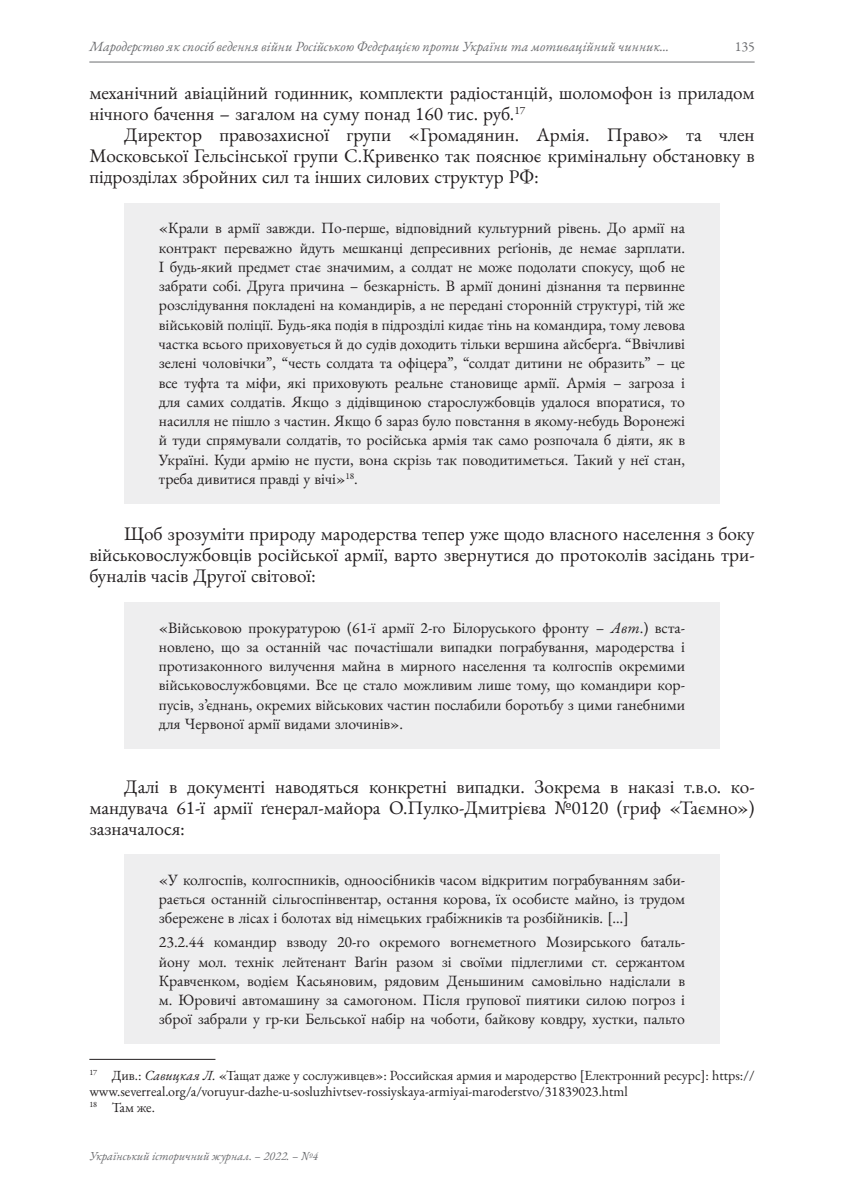
<style>
.page{position:relative;width:844px;height:1191px;background:#fff}
.page>*{position:absolute;margin:0;border:0;box-sizing:border-box;transform-origin:0 0}
.t1{font:19.25px/21px "EB Garamond";color:#231f20;text-align:justify}
.t2{font:15.75px/19.2px "EB Garamond";color:#231f20;text-align:justify}
.t3{font:14px/15.8px "EB Garamond";color:#231f20}
.t4{font:italic 14px "EB Garamond";color:#6c6d70}
.t5{font:14px "EB Garamond";color:#6c6d70}
.t6{font:italic 12.25px "EB Garamond";color:#6c6d70}
.s1{font-style:italic}
</style>
<div class="page">
<hr style="left:89px;top:62px;width:665px;height:1px;background:#6c6d70">
<div style="left:124px;top:203px;width:595px;height:300px;background:#eeeeef"></div>
<div style="left:124px;top:602px;width:595px;height:146px;background:#eeeeef"></div>
<div style="left:124px;top:854px;width:595px;height:88px;background:#eeeeef"></div>
<div style="left:124px;top:916px;width:595px;height:128px;background:#eeeeef"></div>
<hr style="left:89px;top:1059px;width:126px;height:1px;background:#231f20">
<p class="t4" style="left:89px;top:37px;width:581px">Мародерство як спосіб ведення війни Російською Федерацією проти України та мотиваційний чинник...</p>
<p class="t5" style="left:734px;top:37px;width:22px">135</p>
<p class="t1" style="left:89px;top:82px;width:666px">механічний авіаційний годинник, комплекти радіостанцій, шоломофон із приладом нічного бачення – загалом на суму понад 160 тис. руб.<sup>17</sup></p>
<p class="t1" style="left:89px;top:124px;width:666px;text-indent:35px">Директор правозахисної групи «Громадянин. Армія. Право» та член Московської Гельсінської групи С.Кривенко так пояснює кримінальну обстановку в підрозділах збройних сил та інших силових структур РФ:</p>
<p class="t2" style="left:159px;top:219px;width:527px">«Крали в армії завжди. По-перше, відповідний культурний рівень. До армії на контракт переважно йдуть мешканці депресивних реґіонів, де немає зарплати.<br>І будь-який предмет стає значимим, а солдат не може подолати спокусу, щоб не забрати собі. Друга причина – безкарність. В армії донині дізнання та первинне розслідування покладені на командирів, а не передані сторонній структурі, тій же військовій поліції. Будь-яка подія в підрозділі кидає тінь на командира, тому левова частка всього приховується й до судів доходить тільки вершина айсберґа. “Ввічливі зелені чоловічки”, “честь солдата та офіцера”, “солдат дитини не образить” – це все туфта та міфи, які приховують реальне становище армії. Армія – загроза і для самих солдатів. Якщо з дідівщиною старослужбовців удалося впоратися, то насилля не пішло з частин. Якщо б зараз було повстання в якому-небудь Воронежі й туди спрямували солдатів, то російська армія так само розпочала б діяти, як в Україні. Куди армію не пусти, вона скрізь так поводитиметься. Такий у неї стан, треба дивитися правді у вічі»<sup>18</sup>.</p>
<p class="t1" style="left:89px;top:523px;width:666px;text-indent:35px">Щоб зрозуміти природу мародерства тепер уже щодо власного населення з боку військовослужбовців російської армії, варто звернутися до протоколів засідань три&shy;буналів часів Другої світової:</p>
<p class="t2" style="left:159px;top:618px;width:527px">«Військовою прокуратурою (61-ї армії 2-го Білоруського фронту – <span class="s1">Авт</span>.) вста&shy;новлено, що за останній час почастішали випадки пограбування, мародерства і протизаконного вилучення майна в мирного населення та колгоспів окремими військовослужбовцями. Все це стало можливим лише тому, що командири кор&shy;пусів, з’єднань, окремих військових частин послабили боротьбу з цими ганебними для Червоної армії видами злочинів».</p>
<p class="t1" style="left:89px;top:775px;width:666px;text-indent:35px">Далі в документі наводяться конкретні випадки. Зокрема в наказі т.в.о. ко&shy;мандувача 61-ї армії ґенерал-майора О.Пулко-Дмитрієва №0120 (гриф «Таємно») зазначалося:</p>
<p class="t2" style="left:159px;top:870px;width:527px">«У колгоспів, колгоспників, одноосібників часом відкритим пограбуванням заби&shy;рається останній сільгоспінвентар, остання корова, їх особисте майно, із трудом збережене в лісах і болотах від німецьких грабіжників та розбійників. […]</p>
<p class="t2" style="left:159px;top:932px;width:527px">23.2.44 командир взводу 20-го окремого вогнеметного Мозирського баталь&shy;йону мол. технік лейтенант Ваґін разом зі своїми підлеглими ст. сержантом Кравченком, водієм Касьяновим, рядовим Деньшиним самовільно надіслали в м. Юровичі автомашину за самогоном. Після групової пиятики силою погроз і зброї забрали у гр-ки Бельської набір на чоботи, байкову ковдру, хустки, пальто</p>
<p class="t3" style="left:89px;top:1067px;width:666px"><sup>17</sup> Див.: <span class="s1">Савицкая Л.</span> «Тащат даже у сослуживцев»: Российская армия и мародерство [Електронний ресурс]: https:// www.severreal.org/a/voruyur-dazhe-u-sosluzhivtsev-rossiyskaya-armiyai-maroderstvo/31839023.html<br><sup>18</sup> Там же.</p>
<p class="t6" style="left:89px;top:1148px;width:230px">Український історичний журнал. – 2022. – №4</p>
</div>
